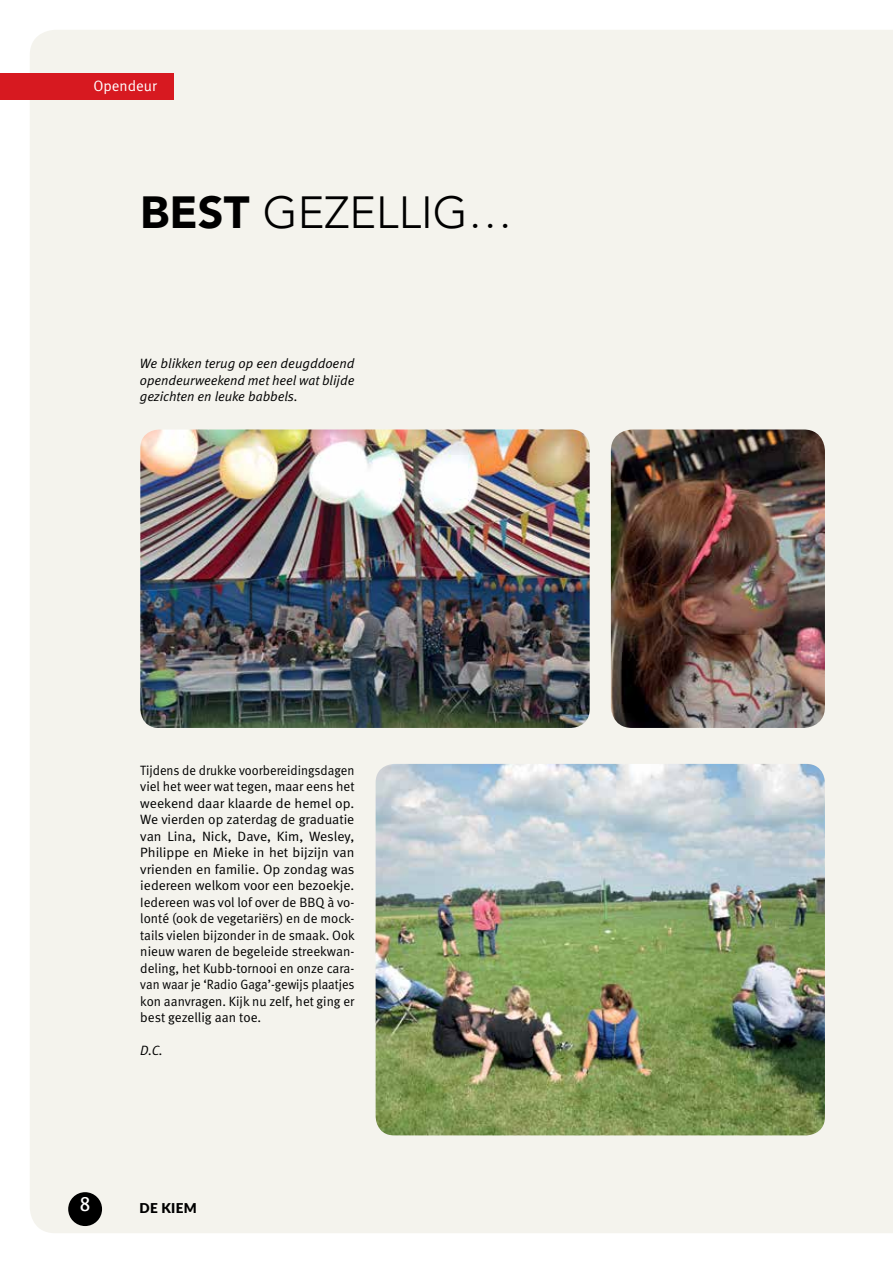
<style>
.page{position:relative;width:893px;height:1263px;background:#fff}
.page>*{position:absolute;margin:0;border:0;box-sizing:border-box;transform-origin:0 0}
.t1{font:300 45px "Avenir";color:#000}
.t2{font:500 21px "Meta Cond";color:#fff}
.t3{font:15px "Meta Normal";color:#fff}
.t4{font:13.5px/16.5px "Meta Normal";color:#000;text-align:justify;scale:.95 1}
.t5{font:italic 13.5px/16.5px "Meta Normal";color:#000;text-align:justify}
.t6{font:900 13.5px "Lato";letter-spacing:.02em;color:#000}
.s1{font-weight:900}
</style>
<div class="page">
<div style="left:30px;top:30px;width:863px;height:1203px;background:#f4f3ed"></div>
<div style="left:68px;top:1192px;width:34px;height:34px;background:#000;border-radius:50%"></div>
<div style="left:0;top:73px;width:173px;height:26px;background:#d71920"></div>
<img style="left:376px;top:764px;width:449px;height:371px">
<img style="left:611px;top:429px;width:214px;height:299px">
<img style="left:140px;top:429px;width:450px;height:299px">
<p class="t3" style="left:93px;top:77px;width:65px">Opendeur</p>
<h1 class="t1" style="left:140px;top:186px;width:374px"><span class="s1">BEST</span> GEZELLIG…</h1>
<p class="t5" style="left:140px;top:355px;width:216px">We blikken terug op een deugddoend opendeurweekend met heel wat blijde gezichten en leuke babbels.</p>
<p class="t4" style="left:140px;top:761px;width:227px">Tijdens de drukke voorbereidingsdagen viel het weer wat tegen, maar eens het weekend daar klaarde de hemel op.<br>We vierden op zaterdag de graduatie van Lina, Nick, Dave, Kim, Wesley, Philippe en Mieke in het bijzijn van vrienden en familie. Op zondag was iedereen welkom voor een bezoekje.<br>Iedereen was vol lof over de BBQ à vo&shy;lonté (ook de vegetariërs) en de mock&shy;tails vielen bijzonder in de smaak. Ook nieuw waren de begeleide streekwan&shy;deling, het Kubb-tornooi en onze cara&shy;van waar je ‘Radio Gaga’-gewijs plaatjes kon aanvragen. Kijk nu zelf, het ging er best gezellig aan toe.</p>
<p class="t5" style="left:140px;top:1042px;width:24px">D.C.</p>
<h2 class="t2" style="left:80px;top:1192px;width:12px">8</h2>
<p class="t6" style="left:140px;top:1198px;width:59px">DE KIEM</p>
</div>
